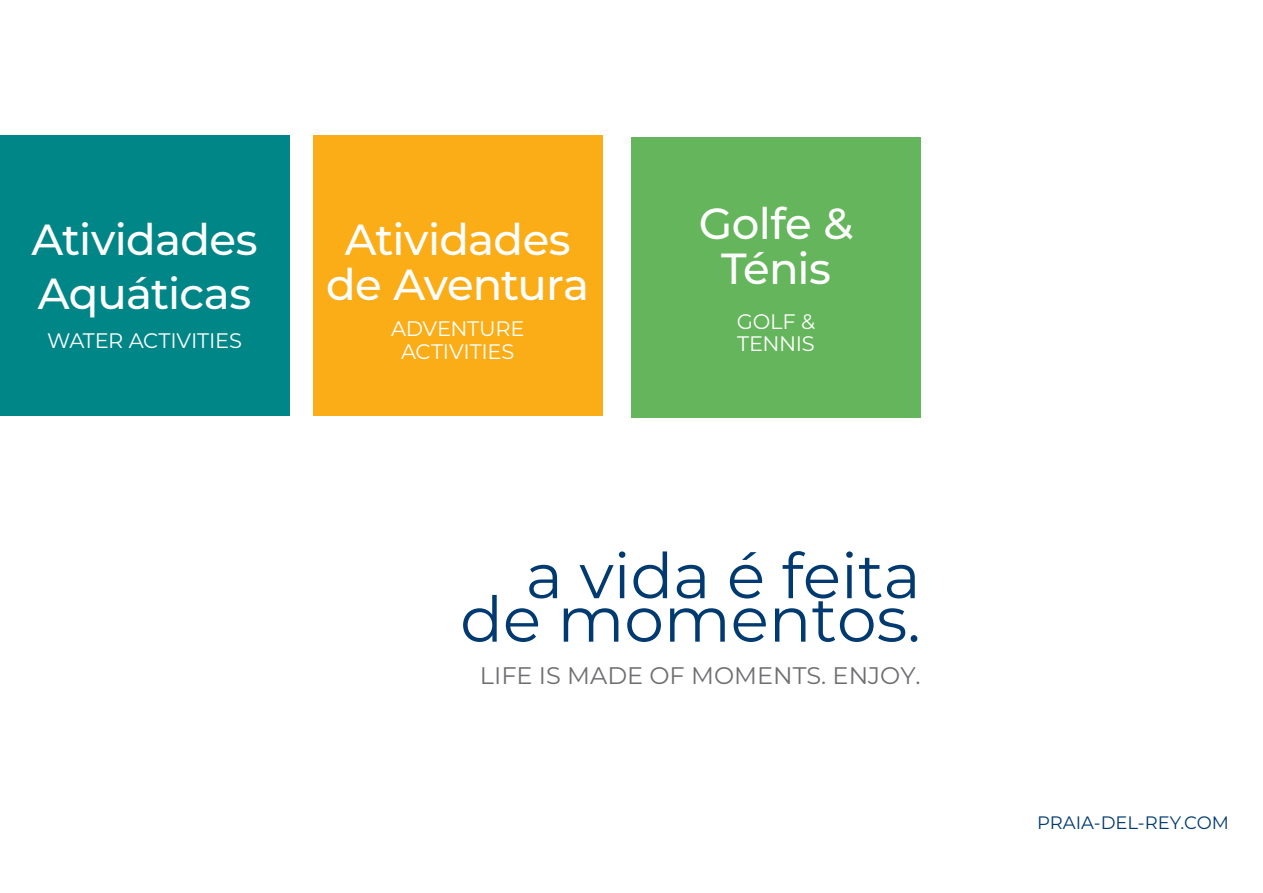
<style>
.page{position:relative;width:1263px;height:893px;background:#fff}
.page>*{position:absolute;margin:0;border:0;box-sizing:border-box;transform-origin:0 0}
.t1{font:63px "Montserrat";color:#003a70}
.t2{font:500 43.5px/45px "Montserrat";letter-spacing:-.015em;color:#fff;text-align:center}
.t3{font:24px "Montserrat";color:#6d6e71}
.t4{font:21px/22.5px "Montserrat";letter-spacing:-.01em;color:#fff;text-align:center}
.t5{font:18px "Montserrat";color:#003a70}
</style>
<div class="page">
<div style="left:0;top:135px;width:289px;height:281px;background:#008687"></div>
<div style="left:313px;top:135px;width:289px;height:281px;background:#fbad18"></div>
<div style="left:631px;top:137px;width:290px;height:280px;background:#64b55b"></div>
<p class="t2" style="left:32px;top:211px;width:227px;line-height:54px;text-align:left">Atividades<br>Aquáticas</p>
<p class="t4" style="left:47px;top:329px;width:196px">WATER ACTIVITIES</p>
<p class="t2" style="left:326px;top:215px;width:265px">Atividades de Aventura</p>
<p class="t4" style="left:391px;top:317px;width:135px">ADVENTURE<br>ACTIVITIES</p>
<p class="t2" style="left:699px;top:199px;width:156px">Golfe &amp;<br>Ténis</p>
<p class="t4" style="left:737px;top:309px;width:80px;text-align:left">GOLF &amp;<br>TENNIS</p>
<h1 class="t1" style="left:526px;top:532px;width:396px">a vida é feita</h1>
<h1 class="t1" style="left:460px;top:576px;width:462px">de momentos.</h1>
<p class="t3" style="left:480px;top:659px;width:442px">LIFE IS MADE OF MOMENTS. ENJOY.</p>
<p class="t5" style="left:1037px;top:810px;width:193px">PRAIA-DEL-REY.COM</p>
</div>
